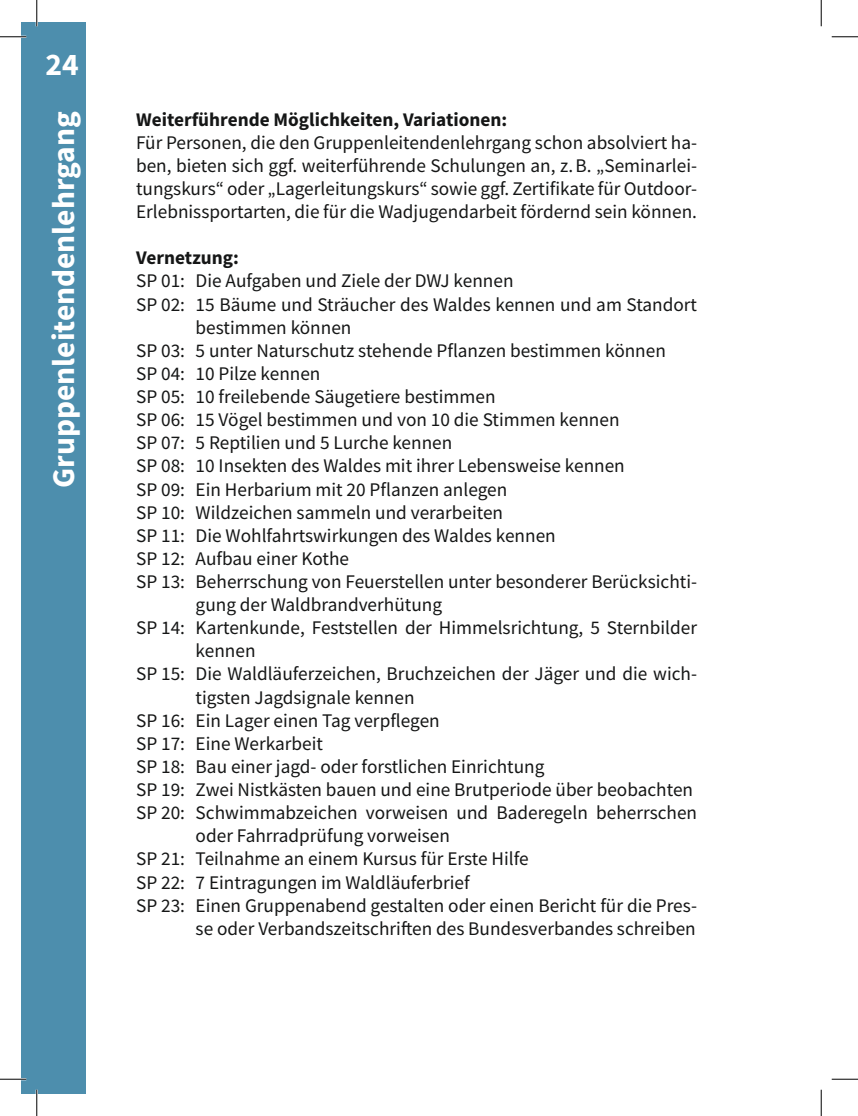
<style>
.page{position:relative;width:858px;height:1116px;background:#fff}
.page>*{position:absolute;margin:0;border:0;box-sizing:border-box;transform-origin:0 0}
.t1{font:700 31.5px "Source Sans Pro";color:#fff}
.t2{font:19.25px/23.1px "Source Sans Pro";color:#151616;text-align:justify}
.t3{font:700 19.25px "Source Sans Pro";color:#151616}
</style>
<div class="page">
<div style="left:22px;top:23px;width:64px;height:1070px;background:#4d8ead"></div>
<hr style="left:0;top:36px;width:26px;height:2px;background:#fff">
<hr style="left:0;top:1077px;width:26px;height:3px;background:#fff">
<hr style="left:36px;top:0;width:2px;height:26px;background:#fff">
<hr style="left:36px;top:1089px;width:2px;height:26px;background:#fff">
<svg style="left:0;top:36px;width:26px;height:1px"></svg>
<svg style="left:831px;top:36px;width:26px;height:1px"></svg>
<svg style="left:0;top:1078px;width:26px;height:1px"></svg>
<svg style="left:831px;top:1078px;width:26px;height:1px"></svg>
<svg style="left:36px;top:0;width:1px;height:26px"></svg>
<svg style="left:36px;top:1089px;width:1px;height:26px"></svg>
<svg style="left:820px;top:0;width:1px;height:26px"></svg>
<svg style="left:820px;top:1089px;width:1px;height:26px"></svg>
<h1 class="t1" style="left:45px;top:53px;width:35px">24</h1>
<h1 class="t1" style="left:51px;top:488px;width:378px;rotate:-90deg">Gruppenleitendenlehrgang</h1>
<p class="t3" style="left:136px;top:112px;width:372px">Weiterführende Möglichkeiten, Variationen:</p>
<p class="t2" style="left:136px;top:132px;width:562px">Für Personen, die den Gruppenleitendenlehrgang schon absolviert ha&shy;ben, bieten sich ggf. weiterführende Schulungen an, z. B. „Seminarlei&shy;tungskurs“ oder „Lagerleitungskurs“ sowie ggf. Zertifikate für Outdoor-Erlebnissportarten, die für die Wadjugendarbeit fördernd sein können.</p>
<p class="t3" style="left:136px;top:250px;width:104px">Vernetzung:</p>
<p class="t2" style="left:136px;top:271px;width:379px">SP 01: Die Aufgaben und Ziele der DWJ kennen</p>
<p class="t2" style="left:136px;top:294px;width:562px">SP 02: 15 Bäume und Sträucher des Waldes kennen und am Standort</p>
<p class="t2" style="left:195px;top:317px;width:157px">bestimmen können</p>
<p class="t2" style="left:136px;top:340px;width:531px">SP 03: 5 unter Naturschutz stehende Pflanzen bestimmen können</p>
<p class="t2" style="left:136px;top:363px;width:186px">SP 04: 10 Pilze kennen</p>
<p class="t2" style="left:136px;top:386px;width:361px">SP 05: 10 freilebende Säugetiere bestimmen</p>
<p class="t2" style="left:136px;top:409px;width:485px">SP 06: 15 Vögel bestimmen und von 10 die Stimmen kennen</p>
<p class="t2" style="left:136px;top:433px;width:318px">SP 07: 5 Reptilien und 5 Lurche kennen</p>
<p class="t2" style="left:136px;top:456px;width:490px">SP 08: 10 Insekten des Waldes mit ihrer Lebensweise kennen</p>
<p class="t2" style="left:136px;top:479px;width:372px">SP 09: Ein Herbarium mit 20 Pflanzen anlegen</p>
<p class="t2" style="left:136px;top:502px;width:368px">SP 10: Wildzeichen sammeln und verarbeiten</p>
<p class="t2" style="left:136px;top:525px;width:421px">SP 11: Die Wohlfahrtswirkungen des Waldes kennen</p>
<p class="t2" style="left:136px;top:548px;width:214px">SP 12: Aufbau einer Kothe</p>
<p class="t2" style="left:136px;top:571px;width:562px">SP 13: Beherrschung von Feuerstellen unter besonderer Berücksichti-</p>
<p class="t2" style="left:195px;top:594px;width:248px">gung der Waldbrandverhütung</p>
<p class="t2" style="left:136px;top:617px;width:562px">SP 14: Kartenkunde, Feststellen der Himmelsrichtung, 5 Sternbilder</p>
<p class="t2" style="left:195px;top:640px;width:61px">kennen</p>
<p class="t2" style="left:136px;top:664px;width:562px">SP 15: Die Waldläuferzeichen, Bruchzeichen der Jäger und die wich-</p>
<p class="t2" style="left:195px;top:687px;width:220px">tigsten Jagdsignale kennen</p>
<p class="t2" style="left:136px;top:710px;width:305px">SP 16: Ein Lager einen Tag verpflegen</p>
<p class="t2" style="left:136px;top:733px;width:188px">SP 17: Eine Werkarbeit</p>
<p class="t2" style="left:136px;top:756px;width:410px">SP 18: Bau einer jagd- oder forstlichen Einrichtung</p>
<p class="t2" style="left:136px;top:779px;width:558px">SP 19: Zwei Nistkästen bauen und eine Brutperiode über beobachten</p>
<p class="t2" style="left:136px;top:802px;width:562px">SP 20: Schwimmabzeichen vorweisen und Baderegeln beherrschen</p>
<p class="t2" style="left:195px;top:825px;width:256px">oder Fahrradprüfung vorweisen</p>
<p class="t2" style="left:136px;top:848px;width:394px">SP 21: Teilnahme an einem Kursus für Erste Hilfe</p>
<p class="t2" style="left:136px;top:871px;width:335px">SP 22: 7 Eintragungen im Waldläuferbrief</p>
<p class="t2" style="left:136px;top:895px;width:562px">SP 23: Einen Gruppenabend gestalten oder einen Bericht für die Pres-</p>
<p class="t2" style="left:195px;top:918px;width:501px">se oder Verbandszeitschriften des Bundesverbandes schreiben</p>
</div>
